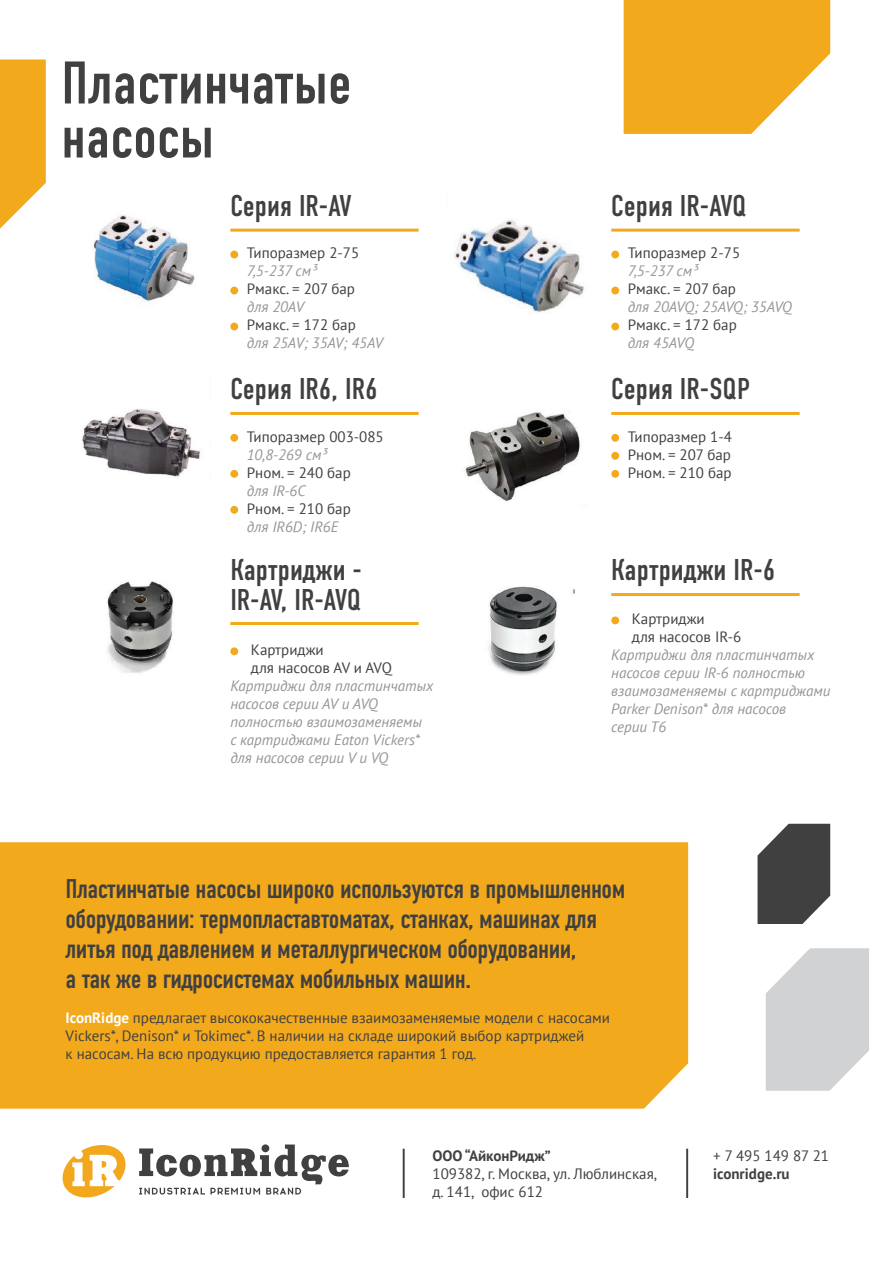
<style>
.page{position:relative;width:893px;height:1263px;background:#fff}
.page>*{position:absolute;margin:0;border:0;box-sizing:border-box;transform-origin:0 0}
.t1{font:60px/54px "DIN Condensed C";color:#404041}
.t2{font:30px/30px "DIN Condensed C";color:#404041}
.t3{font:27px/30px "DIN Condensed C";letter-spacing:-.02em;color:#404041}
.t4{font:15px/18px "PT Sans";color:#404041}
.t5{font:italic 15px/18px "PT Sans";color:#939598}
.t6{font:700 15px "PT Sans";color:#404041}
.s1{font-weight:700;color:#fff}
</style>
<div class="page">
<div style="left:0;top:842px;width:688px;height:267px;background:#f3a91c"></div>
<svg style="left:624px;top:0;width:206px;height:134px;background:#f4b235"></svg>
<div style="left:611px;top:434px;width:8px;height:8px;background:#f3a91c;border-radius:50%"></div>
<div style="left:611px;top:452px;width:8px;height:8px;background:#f3a91c;border-radius:50%"></div>
<div style="left:611px;top:470px;width:8px;height:8px;background:#f3a91c;border-radius:50%"></div>
<div style="left:230px;top:251px;width:8px;height:7px;background:#f3a91c;border-radius:50%"></div>
<div style="left:230px;top:287px;width:8px;height:7px;background:#f3a91c;border-radius:50%"></div>
<div style="left:230px;top:323px;width:8px;height:7px;background:#f3a91c;border-radius:50%"></div>
<div style="left:230px;top:434px;width:8px;height:8px;background:#f3a91c;border-radius:50%"></div>
<div style="left:230px;top:470px;width:8px;height:8px;background:#f3a91c;border-radius:50%"></div>
<div style="left:230px;top:506px;width:8px;height:8px;background:#f3a91c;border-radius:50%"></div>
<div style="left:230px;top:647px;width:8px;height:8px;background:#f3a91c;border-radius:50%"></div>
<div style="left:611px;top:616px;width:8px;height:8px;background:#f3a91c;border-radius:50%"></div>
<div style="left:611px;top:251px;width:8px;height:7px;background:#f3a91c;border-radius:50%"></div>
<div style="left:611px;top:287px;width:8px;height:7px;background:#f3a91c;border-radius:50%"></div>
<div style="left:611px;top:323px;width:8px;height:7px;background:#f3a91c;border-radius:50%"></div>
<hr style="left:230px;top:229px;width:189px;height:3px;background:#f3a91c">
<hr style="left:230px;top:412px;width:189px;height:3px;background:#f3a91c">
<hr style="left:230px;top:622px;width:189px;height:3px;background:#f3a91c">
<hr style="left:611px;top:229px;width:189px;height:3px;background:#f3a91c">
<hr style="left:611px;top:412px;width:189px;height:3px;background:#f3a91c">
<hr style="left:611px;top:593px;width:189px;height:3px;background:#f3a91c">
<svg style="left:757px;top:824px;width:73px;height:100px;background:#585859"></svg>
<svg style="left:139px;top:1144px;width:210px;height:50px"></svg>
<svg style="left:62px;top:1145px;width:64px;height:53px"></svg>
<hr style="left:403px;top:1149px;width:2px;height:49px;background:#404041">
<hr style="left:686px;top:1149px;width:2px;height:49px;background:#404041">
<svg style="left:766px;top:948px;width:103px;height:143px;background:#d6d7d9"></svg>
<img style="left:94px;top:215px;width:101px;height:91px">
<img style="left:82px;top:377px;width:129px;height:102px">
<img style="left:107px;top:580px;width:66px;height:93px">
<img style="left:454px;top:220px;width:130px;height:93px">
<img style="left:465px;top:411px;width:115px;height:90px">
<img style="left:488px;top:586px;width:87px;height:90px">
<svg style="left:0;top:60px;width:46px;height:169px;background:#f4b53c"></svg>
<h1 class="t1" style="left:61px;top:57px;width:292px">Пластинчатые насосы</h1>
<h2 class="t2" style="left:230px;top:191px;width:123px">Серия IR-AV</h2>
<p class="t4" style="left:247px;top:244px;width:114px">Типоразмер 2-75</p>
<p class="t5" style="left:247px;top:262px;width:71px">7,5-237 см³</p>
<p class="t4" style="left:247px;top:280px;width:110px">Pмакс. = 207 бар</p>
<p class="t5" style="left:247px;top:298px;width:58px">для 20AV</p>
<p class="t4" style="left:247px;top:316px;width:111px">Pмакс. = 172 бар</p>
<p class="t5" style="left:247px;top:334px;width:137px">для 25AV; 35AV; 45AV</p>
<h2 class="t2" style="left:230px;top:374px;width:149px">Серия IR6, IR6</h2>
<p class="t4" style="left:247px;top:427px;width:138px">Типоразмер 003-085</p>
<p class="t5" style="left:247px;top:445px;width:82px">10,8-269 см³</p>
<p class="t4" style="left:247px;top:463px;width:105px">Pном. = 240 бар</p>
<p class="t5" style="left:247px;top:481px;width:60px">для IR-6C</p>
<p class="t4" style="left:247px;top:499px;width:105px">Pном. = 210 бар</p>
<p class="t5" style="left:247px;top:517px;width:93px">для IR6D; IR6E</p>
<h2 class="t2" style="left:230px;top:555px;width:133px">Картриджи -<br>IR-AV, IR-AVQ</h2>
<p class="t4" style="left:251px;top:641px;width:143px">Картриджи<br>для насосов AV и AVQ</p>
<p class="t5" style="left:230px;top:677px;width:205px">Картриджи для пластинчатых насосов серии AV и AVQ полностью взаимозаменяемы<br>с картриджами Eaton Vickers* для насосов серии V и VQ</p>
<h2 class="t2" style="left:611px;top:191px;width:137px">Серия IR-AVQ</h2>
<p class="t4" style="left:628px;top:244px;width:114px">Типоразмер 2-75</p>
<p class="t5" style="left:628px;top:262px;width:71px">7,5-237 см³</p>
<p class="t4" style="left:628px;top:280px;width:110px">Pмакс. = 207 бар</p>
<p class="t5" style="left:628px;top:298px;width:166px">для 20AVQ; 25AVQ; 35AVQ</p>
<p class="t4" style="left:628px;top:316px;width:111px">Pмакс. = 172 бар</p>
<p class="t5" style="left:628px;top:334px;width:68px">для 45AVQ</p>
<h2 class="t2" style="left:611px;top:374px;width:140px">Серия IR-SQP</h2>
<p class="t4" style="left:628px;top:427px;width:106px;text-align:justify">Типоразмер 1-4<br>Pном. = 207 бар Pном. = 210 бар</p>
<h2 class="t2" style="left:611px;top:555px;width:166px">Картриджи IR-6</h2>
<p class="t4" style="left:632px;top:610px;width:111px">Картриджи<br>для насосов IR-6</p>
<p class="t5" style="left:611px;top:646px;width:221px">Картриджи для пластинчатых насосов серии IR-6 полностью взаимозаменяемы с картриджами<br>Parker Denison* для насосов<br>серии T6</p>
<h3 class="t3" style="left:66px;top:874px;width:561px">Пластинчатые насосы широко используются в промышленном оборудовании: термопластавтоматах, станках, машинах для литья под давлением и металлургическом оборудовании,<br>а так же в гидросистемах мобильных машин.</h3>
<p class="t4" style="left:66px;top:1008px;width:546px"><span class="s1">IconRidge</span> предлагает высококачественные взаимозаменяемые модели с насосами<br>Vickers*, Denison* и Tokimec*. В наличии на складе широкий выбор картриджей<br>к насосам. На всю продукцию предоставляется гарантия 1 год.</p>
<p class="t6" style="left:432px;top:1146px;width:120px">ООО “АйконРидж”</p>
<p class="t4" style="left:432px;top:1165px;width:226px">109382, г. Москва, ул. Люблинская, д. 141, офис 612</p>
<p class="t4" style="left:713px;top:1147px;width:117px">+ 7 495 149 87 21</p>
<p class="t6" style="left:713px;top:1164px;width:78px">iconridge.ru</p>
</div>
